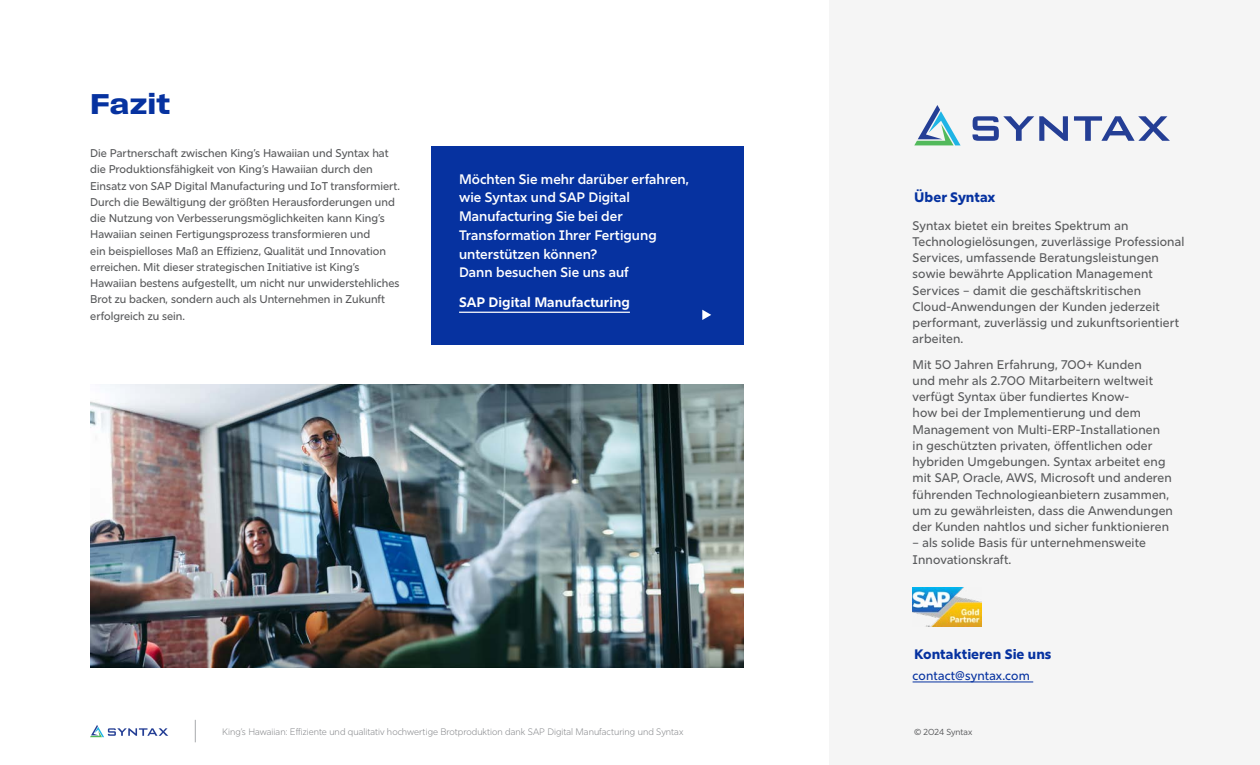
<style>
.page{position:relative;width:1260px;height:765px;background:#fff}
.page>*{position:absolute;margin:0;border:0;box-sizing:border-box;transform-origin:0 0}
.t1{font:30px "Field Gothic No.74 Demi Wide";color:#0632a0}
.t2{font:600 13.75px/18.8px "Rig Sans";color:#fff}
.t3{font:800 13.75px "Rig Sans";color:#0632a0}
.t4{font:700 13.75px "Rig Sans";color:#fff}
.t5{font:500 12.5px/16.2px "Rig Sans";letter-spacing:.01em;color:#58595b}
.t6{font:500 12.5px "Rig Sans";letter-spacing:.01em;color:#0632a0}
.t7{font:500 11.25px/16.2px "Rig Sans";color:#58595b}
.t8{font:300 9.38px "Rig Sans";color:#888a8d}
.t9{font:8.75px "Rig Sans";color:#58595b}
</style>
<div class="page">
<svg style="left:195px;top:720px;width:1px;height:22px"></svg>
<svg style="left:90px;top:725px;width:78px;height:12px"></svg>
<img style="left:90px;top:384px;width:654px;height:283px">
<div style="left:829px;top:0;width:431px;height:765px;background:#f5f5f5"></div>
<hr style="left:913px;top:682px;width:120px;height:1px;background:#0632a0">
<svg style="left:1074px;top:116px;width:96px;height:25px"></svg>
<svg style="left:973px;top:116px;width:95px;height:25px"></svg>
<svg style="left:914px;top:105px;width:47px;height:40px"></svg>
<img style="left:913px;top:588px;width:69px;height:38px">
<div style="left:431px;top:146px;width:313px;height:199px;background:#0632a0"></div>
<hr style="left:459px;top:312px;width:171px;height:1px;background:#fff">
<svg style="left:702px;top:310px;width:9px;height:10px"></svg>
<h1 class="t1" style="left:90px;top:87px;width:82px">Fazit</h1>
<p class="t7" style="left:90px;top:145px;width:311px">Die Partnerschaft zwischen King’s Hawaiian und Syntax hat die Produktionsfähigkeit von King’s Hawaiian durch den Einsatz von SAP Digital Manufacturing und IoT transformiert.<br>Durch die Bewältigung der größten Herausforderungen und die Nutzung von Verbesserungsmöglichkeiten kann King’s Hawaiian seinen Fertigungsprozess transformieren und<br>ein beispielloses Maß an Effizienz, Qualität und Innovation erreichen. Mit dieser strategischen Initiative ist King’s Hawaiian bestens aufgestellt, um nicht nur unwiderstehliches Brot zu backen, sondern auch als Unternehmen in Zukunft erfolgreich zu sein.</p>
<p class="t2" style="left:459px;top:169px;width:232px">Möchten Sie mehr darüber erfahren, wie Syntax und SAP Digital<br>Manufacturing Sie bei der<br>Transformation Ihrer Fertigung unterstützen können?<br>Dann besuchen Sie uns auf</p>
<p class="t4" style="left:459px;top:294px;width:172px">SAP Digital Manufacturing</p>
<p class="t8" style="left:222px;top:726px;width:463px">King’s Hawaiian: Effiziente und qualitativ hochwertige Brotproduktion dank SAP Digital Manufacturing und Syntax</p>
<p class="t3" style="left:914px;top:188px;width:83px">Über Syntax</p>
<p class="t5" style="left:913px;top:217px;width:273px">Syntax bietet ein breites Spektrum an Technologielösungen, zuverlässige Professional Services, umfassende Beratungsleistungen sowie bewährte Application Management Services – damit die geschäftskritischen Cloud-Anwendungen der Kunden jederzeit performant, zuverlässig und zukunftsorientiert arbeiten.</p>
<p class="t5" style="left:913px;top:356px;width:262px">Mit 50 Jahren Erfahrung, 700+ Kunden<br>und mehr als 2.700 Mitarbeitern weltweit verfügt Syntax über fundiertes Know-<br>how bei der Implementierung und dem Management von Multi-ERP-Installationen in geschützten privaten, öffentlichen oder hybriden Umgebungen. Syntax arbeitet eng mit SAP, Oracle, AWS, Microsoft und anderen führenden Technologieanbietern zusammen, um zu gewährleisten, dass die Anwendungen der Kunden nahtlos und sicher funktionieren</p>
<p class="t5" style="left:913px;top:535px;width:235px">– als solide Basis für unternehmensweite<br>Innovationskraft.</p>
<p class="t3" style="left:914px;top:646px;width:139px">Kontaktieren Sie uns</p>
<p class="t6" style="left:913px;top:669px;width:119px">contact@syntax.com</p>
<p class="t9" style="left:914px;top:726px;width:60px">© 2024 Syntax</p>
</div>
